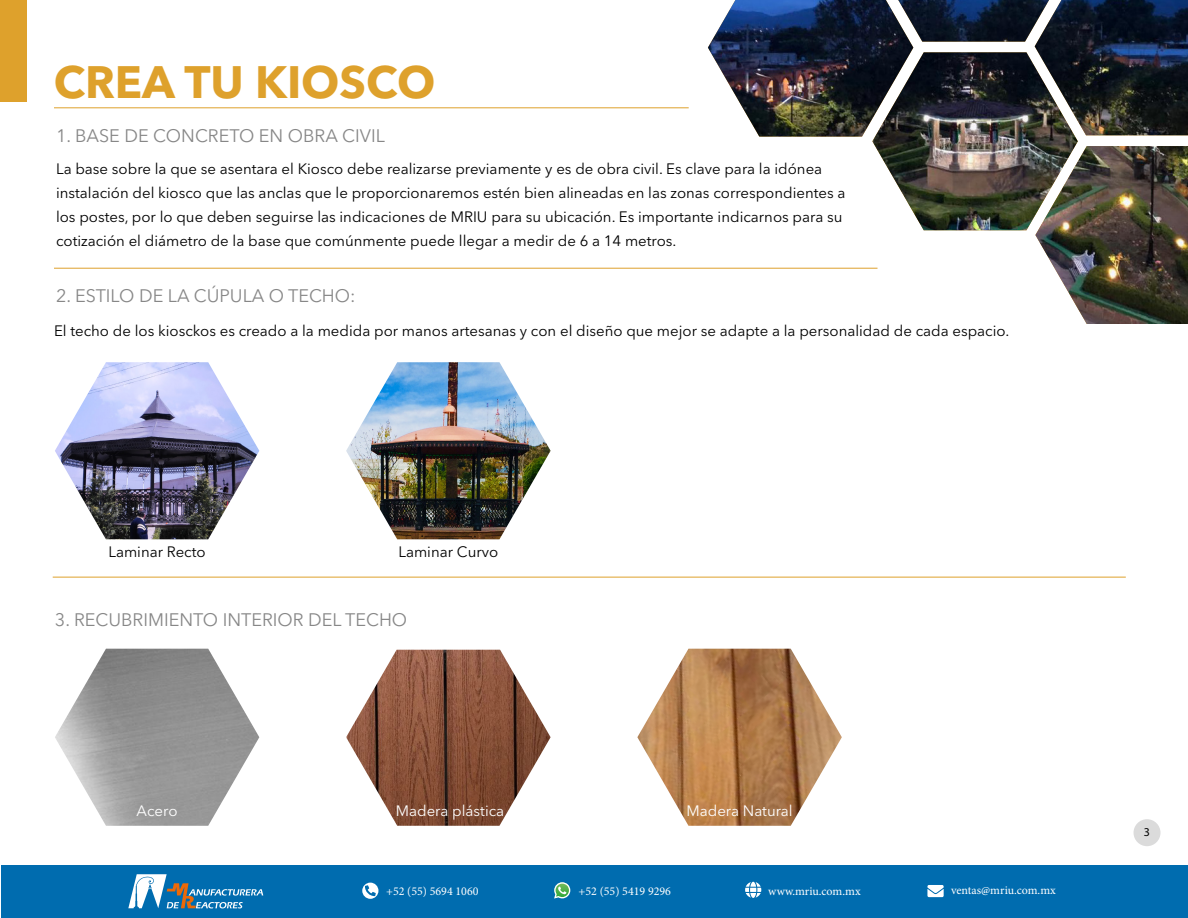
<style>
.page{position:relative;width:1188px;height:918px;background:#fff}
.page>*{position:absolute;margin:0;border:0;box-sizing:border-box;transform-origin:0 0}
.t1{font:700 45px "Avenir Next LT Pro";color:#dea12c}
.t2{font:18px "Avenir Next LT Pro";color:#878787}
.t3{font:15px/24px "Avenir Next LT Pro";color:#000}
.t4{font:15px "Avenir Next LT Pro";color:#fff}
.t5{font:12px "Minion Pro";color:#fff}
.t6{font:12px "Myriad Pro";color:#000}
</style>
<div class="page">
<div style="left:0;top:0;width:27px;height:102px;background:#dea12c"></div>
<img style="left:708px;top:0;width:480px;height:324px">
<img style="left:55px;top:362px;width:204px;height:177px">
<img style="left:346px;top:362px;width:205px;height:177px">
<hr style="left:54px;top:268px;width:824px;height:1px;background:#dea12c">
<hr style="left:53px;top:577px;width:1073px;height:1px;background:#dea12c">
<img style="left:55px;top:649px;width:204px;height:177px">
<img style="left:637px;top:649px;width:205px;height:177px">
<img style="left:347px;top:650px;width:204px;height:176px">
<div style="left:1px;top:866px;width:1187px;height:52px;background:#006caf"></div>
<svg style="left:362px;top:883px;width:16px;height:16px"></svg>
<svg style="left:365px;top:885px;width:11px;height:11px"></svg>
<svg style="left:554px;top:882px;width:16px;height:17px"></svg>
<svg style="left:745px;top:882px;width:16px;height:16px"></svg>
<svg style="left:927px;top:885px;width:17px;height:12px"></svg>
<svg style="left:128px;top:874px;width:135px;height:34px"></svg>
<hr style="left:54px;top:108px;width:635px;height:1px;background:#dea12c">
<div style="left:1134px;top:819px;width:27px;height:27px;background:#dbdbdb;border-radius:50%"></div>
<h1 class="t1" style="left:54px;top:55px;width:383px">CREA TU KIOSCO</h1>
<p class="t2" style="left:56px;top:125px;width:330px">1. BASE DE CONCRETO EN OBRA CIVIL</p>
<p class="t3" style="left:56px;top:157px;width:791px">La base sobre la que se asentara el Kiosco debe realizarse previamente y es de obra civil. Es clave para la idónea instalación del kiosco que las anclas que le proporcionaremos estén bien alineadas en las zonas correspondientes a los postes, por lo que deben seguirse las indicaciones de MRIU para su ubicación. Es importante indicarnos para su cotización el diámetro de la base que comúnmente puede llegar a medir de 6 a 14 metros.</p>
<p class="t2" style="left:56px;top:285px;width:301px">2. ESTILO DE LA CÚPULA O TECHO:</p>
<p class="t3" style="left:54px;top:319px;width:957px">El techo de los kiosckos es creado a la medida por manos artesanas y con el diseño que mejor se adapte a la personalidad de cada espacio.</p>
<p class="t3" style="left:108px;top:539px;width:99px">Laminar Recto</p>
<p class="t3" style="left:398px;top:539px;width:101px">Laminar Curvo</p>
<p class="t2" style="left:55px;top:609px;width:354px">3. RECUBRIMIENTO INTERIOR DEL TECHO</p>
<p class="t4" style="left:137px;top:802px;width:42px">Acero</p>
<p class="t4" style="left:396px;top:802px;width:110px">Madera plástica</p>
<p class="t4" style="left:687px;top:802px;width:108px">Madera Natural</p>
<p class="t5" style="left:386px;top:883px;width:94px">+52 (55) 5694 1060</p>
<p class="t5" style="left:579px;top:883px;width:94px">+52 (55) 5419 9296</p>
<p class="t5" style="left:768px;top:883px;width:94px">www.mriu.com.mx</p>
<p class="t5" style="left:951px;top:882px;width:106px">ventas@mriu.com.mx</p>
<p class="t6" style="left:1144px;top:825px;width:8px">3</p>
</div>
